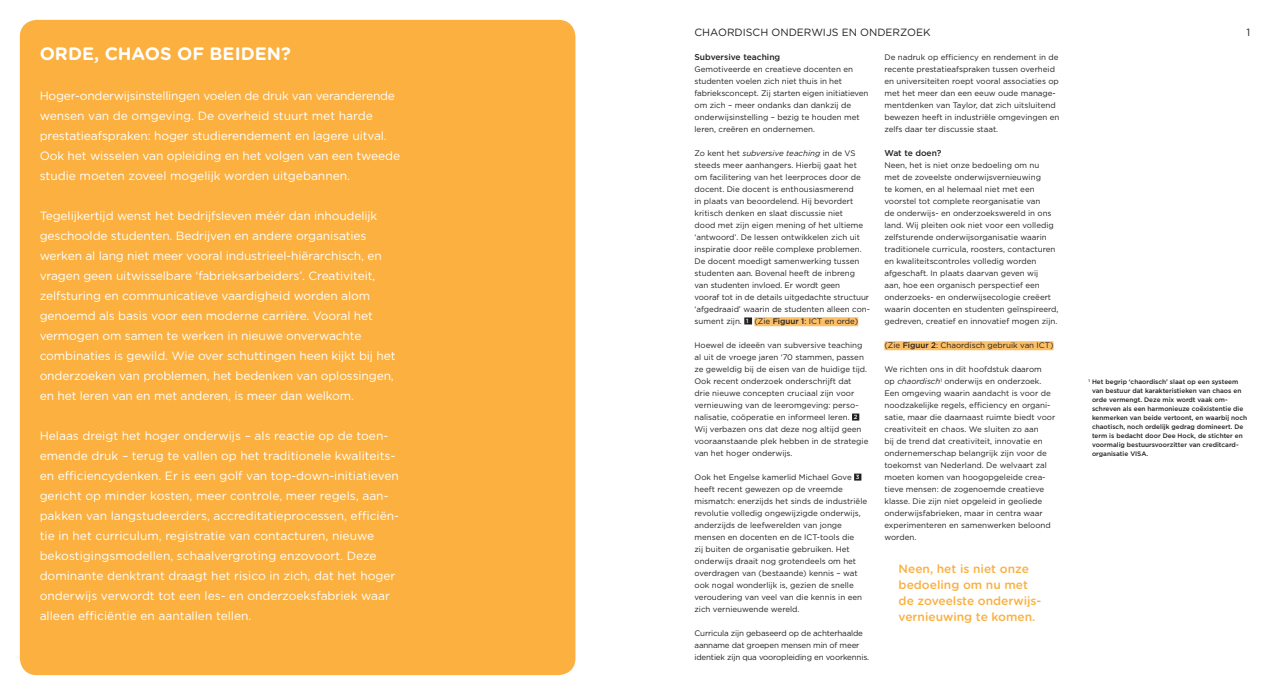
<style>
.page{position:relative;width:1270px;height:695px;background:#fff}
.page>*{position:absolute;margin:0;border:0;box-sizing:border-box;transform-origin:0 0}
.t1{font:700 18px "Gotham Rounded";color:#fff}
.t2{font:12px/20px "Gotham";letter-spacing:-.01em;color:#fff}
.t3{font:500 12px/16px "Gotham Rounded";color:#fbb03f}
.t4{font:10.5px "Gotham Rounded";color:#231f20}
.t5{font:500 8.5px "Gotham";color:#231f20}
.t6{font:8px/12px "Gotham";color:#231f20}
.t7{font:8px/12px "Gotham";letter-spacing:-.02em;color:#231f20}
.t8{font:500 6.5px/9px "Gotham";color:#231f20}
.s1{font-style:italic}
.s2{font-weight:500;font-size:6px;color:#fff}
.s3{font-weight:500}
</style>
<div class="page">
<div style="left:744px;top:317px;width:8px;height:7px;background:#231f20"></div>
<div style="left:754px;top:317px;width:104px;height:9px;background:#fdbf66"></div>
<div style="left:852px;top:413px;width:7px;height:7px;background:#231f20"></div>
<div style="left:854px;top:473px;width:7px;height:7px;background:#231f20"></div>
<div style="left:884px;top:341px;width:169px;height:9px;background:#fdbf66"></div>
<div style="left:20px;top:20px;width:555px;height:655px;background:#fbb03f;border-radius:17px"></div>
<h1 class="t1" style="left:40px;top:40px;width:253px">ORDE, CHAOS OF BEIDEN?</h1>
<p class="t2" style="left:40px;top:85px;width:362px">Hoger-onderwijsinstellingen voelen de druk van veranderende wensen van de omgeving. De overheid stuurt met harde prestatieafspraken: hoger studierendement en lagere uitval.<br>Ook het wisselen van opleiding en het volgen van een tweede studie moeten zoveel mogelijk worden uitgebannen.</p>
<p class="t2" style="left:40px;top:205px;width:357px">Tegelijkertijd wenst het bedrijfsleven méér dan inhoudelijk geschoolde studenten. Bedrijven en andere organisaties werken al lang niet meer vooral industrieel-hiërarchisch, en vragen geen uitwisselbare ‘fabrieksarbeiders’. Creativiteit, zelfsturing en communicatieve vaardigheid worden alom genoemd als basis voor een moderne carrière. Vooral het vermogen om samen te werken in nieuwe onverwachte combinaties is gewild. Wie over schuttingen heen kijkt bij het onderzoeken van problemen, het bedenken van oplossingen, en het leren van en met anderen, is meer dan welkom.</p>
<p class="t2" style="left:40px;top:425px;width:361px">Helaas dreigt het hoger onderwijs – als reactie op de toen&shy;emende druk – terug te vallen op het traditionele kwaliteits&shy;en efficiencydenken. Er is een golf van top-down-initiatieven gericht op minder kosten, meer controle, meer regels, aan&shy;pakken van langstudeerders, accreditatieprocessen, efficiën&shy;tie in het curriculum, registratie van contacturen, nieuwe bekostigingsmodellen, schaalvergroting enzovoort. Deze dominante denktrant draagt het risico in zich, dat het hoger onderwijs verwordt tot een les- en onderzoeksfabriek waar alleen efficiëntie en aantallen tellen.</p>
<h3 class="t4" style="left:694px;top:25px;width:238px">CHAORDISCH ONDERWIJS EN ONDERZOEK</h3>
<h3 class="t4" style="left:1246px;top:25px;width:5px">1</h3>
<p class="t5" style="left:694px;top:51px;width:87px">Subversive teaching</p>
<p class="t6" style="left:694px;top:63px;width:175px">Gemotiveerde en creatieve docenten en studenten voelen zich niet thuis in het fabrieksconcept. Zij starten eigen initiatieven om zich – meer ondanks dan dankzij de onderwijsinstelling – bezig te houden met leren, creëren en ondernemen.</p>
<p class="t6" style="left:694px;top:147px;width:177px">Zo kent het <span class="s1">subversive teaching</span> in de VS steeds meer aanhangers. Hierbij gaat het om facilitering van het leerproces door de docent. Die docent is enthousiasmerend<br>in plaats van beoordelend. Hij bevordert kritisch denken en slaat discussie niet<br>dood met zijn eigen mening of het ultieme ‘antwoord’. De lessen ontwikkelen zich uit inspiratie door reële complexe problemen.<br>De docent moedigt samenwerking tussen studenten aan. Bovenal heeft de inbreng van studenten invloed. Er wordt geen<br>vooraf tot in de details uitgedachte structuur ‘afgedraaid’ waarin de studenten alleen con&shy;sument zijn. <span class="s2">1</span> (Zie <span class="s3">Figuur 1</span>: ICT en orde)</p>
<p class="t6" style="left:694px;top:339px;width:175px">Hoewel de ideeën van subversive teaching al uit de vroege jaren ‘70 stammen, passen ze geweldig bij de eisen van de huidige tijd.<br>Ook recent onderzoek onderschrijft dat drie nieuwe concepten cruciaal zijn voor vernieuwing van de leeromgeving: perso&shy;nalisatie, coöperatie en informeel leren. <span class="s2">2<br></span>Wij verbazen ons dat deze nog altijd geen vooraanstaande plek hebben in de strategie van het hoger onderwijs.</p>
<p class="t6" style="left:694px;top:471px;width:174px">Ook het Engelse kamerlid Michael Gove <span class="s2">3 </span>heeft recent gewezen op de vreemde mismatch: enerzijds het sinds de industriële revolutie volledig ongewijzigde onderwijs, anderzijds de leefwerelden van jonge mensen en docenten en de ICT-tools die<br>zij buiten de organisatie gebruiken. Het onderwijs draait nog grotendeels om het overdragen van (bestaande) kennis – wat ook nogal wonderlijk is, gezien de snelle veroudering van veel van die kennis in een zich vernieuwende wereld.</p>
<p class="t7" style="left:694px;top:627px;width:176px">Curricula zijn gebaseerd op de achterhaalde aanname dat groepen mensen min of meer identiek zijn qua vooropleiding en voorkennis.</p>
<p class="t6" style="left:884px;top:51px;width:177px">De nadruk op efficiency en rendement in de recente prestatieafspraken tussen overheid en universiteiten roept vooral associaties op met het meer dan een eeuw oude manage&shy;mentdenken van Taylor, dat zich uitsluitend bewezen heeft in industriële omgevingen en zelfs daar ter discussie staat.</p>
<p class="t5" style="left:884px;top:147px;width:58px">Wat te doen?</p>
<p class="t6" style="left:884px;top:159px;width:176px">Neen, het is niet onze bedoeling om nu<br>met de zoveelste onderwijsvernieuwing<br>te komen, en al helemaal niet met een voorstel tot complete reorganisatie van<br>de onderwijs- en onderzoekswereld in ons land. Wij pleiten ook niet voor een volledig zelfsturende onderwijsorganisatie waarin traditionele curricula, roosters, contacturen en kwaliteitscontroles volledig worden afgeschaft. In plaats daarvan geven wij<br>aan, hoe een organisch perspectief een onderzoeks- en onderwijsecologie creëert waarin docenten en studenten geïnspireerd, gedreven, creatief en innovatief mogen zijn.</p>
<p class="t6" style="left:884px;top:339px;width:171px">(Zie <span class="s3">Figuur 2</span>: Chaordisch gebruik van ICT)</p>
<p class="t6" style="left:884px;top:363px;width:172px">We richten ons in dit hoofdstuk daarom<br>op <span class="s1">chaordisch</span><sup>1</sup> onderwijs en onderzoek.<br>Een omgeving waarin aandacht is voor de noodzakelijke regels, efficiency en organi&shy;satie, maar die daarnaast ruimte biedt voor creativiteit en chaos. We sluiten zo aan<br>bij de trend dat creativiteit, innovatie en ondernemerschap belangrijk zijn voor de toekomst van Nederland. De welvaart zal moeten komen van hoogopgeleide crea&shy;tieve mensen: de zogenoemde creatieve klasse. Die zijn niet opgeleid in geoliede onderwijsfabrieken, maar in centra waar experimenteren en samenwerken beloond worden.</p>
<h2 class="t3" style="left:899px;top:560px;width:144px">Neen, het is niet onze bedoeling om nu met de zoveelste onderwijs&shy;vernieuwing te komen.</h2>
<p class="t8" style="left:1092px;top:377px;width:157px;text-indent:-3px"><sup>1</sup> Het begrip ‘chaordisch’ slaat op een systeem van bestuur dat karakteristieken van chaos en orde vermengt. Deze mix wordt vaak om&shy;schreven als een harmonieuze coëxistentie die kenmerken van beide vertoont, en waarbij noch chaotisch, noch ordelijk gedrag domineert. De term is bedacht door Dee Hock, de stichter en voormalig bestuursvoorzitter van creditcard&shy;organisatie VISA.</p>
</div>
